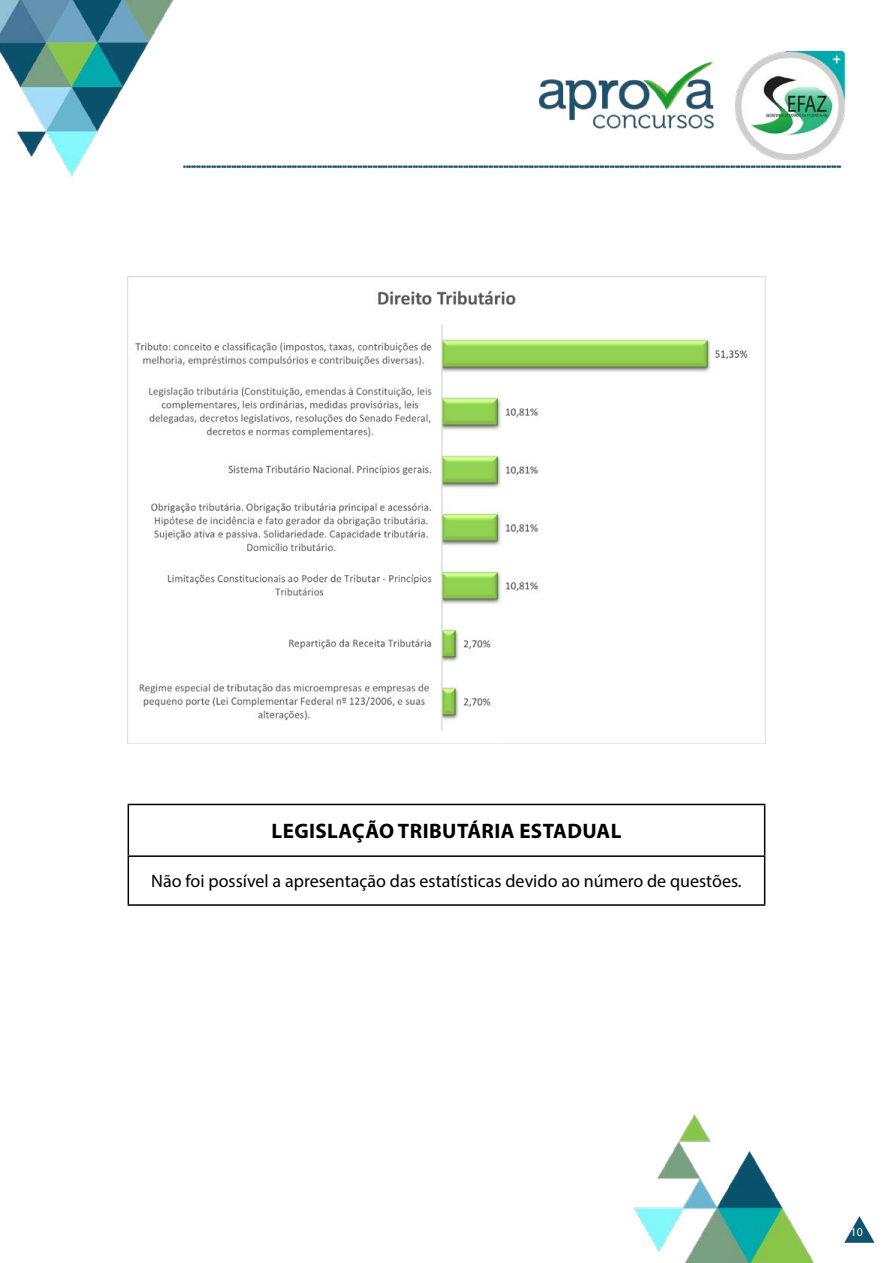
<style>
.page{position:relative;width:893px;height:1263px;background:#fff}
.page>*{position:absolute;margin:0;border:0;box-sizing:border-box;transform-origin:0 0}
.t1{font:700 21px "Myriad Pro";letter-spacing:.02em;color:#000}
.t2{font:18px "Myriad Pro";color:#000}
.t3{font:12px "Myriad Pro";color:#fff}
</style>
<div class="page">
<img style="left:0;top:0;width:845px;height:1263px">
<svg style="left:844px;top:1216px;width:31px;height:27px"></svg>
<img style="left:736px;top:51px;width:108px;height:108px">
<img style="left:128px;top:276px;width:637px;height:467px">
<hr style="left:128px;top:804px;width:637px;height:1px;background:#000">
<hr style="left:128px;top:805px;width:1px;height:50px;background:#000">
<hr style="left:764px;top:805px;width:1px;height:50px;background:#000">
<hr style="left:128px;top:855px;width:637px;height:2px;background:#000">
<hr style="left:128px;top:857px;width:1px;height:47px;background:#000">
<hr style="left:764px;top:857px;width:1px;height:47px;background:#000">
<hr style="left:128px;top:904px;width:637px;height:2px;background:#000">
<p class="t1" style="left:272px;top:817px;width:351px">LEGISLAÇÃO TRIBUTÁRIA ESTADUAL</p>
<p class="t2" style="left:151px;top:870px;width:592px">Não foi possível a apresentação das estatísticas devido ao número de questões.</p>
<p class="t3" style="left:851px;top:1225px;width:14px">10</p>
</div>
